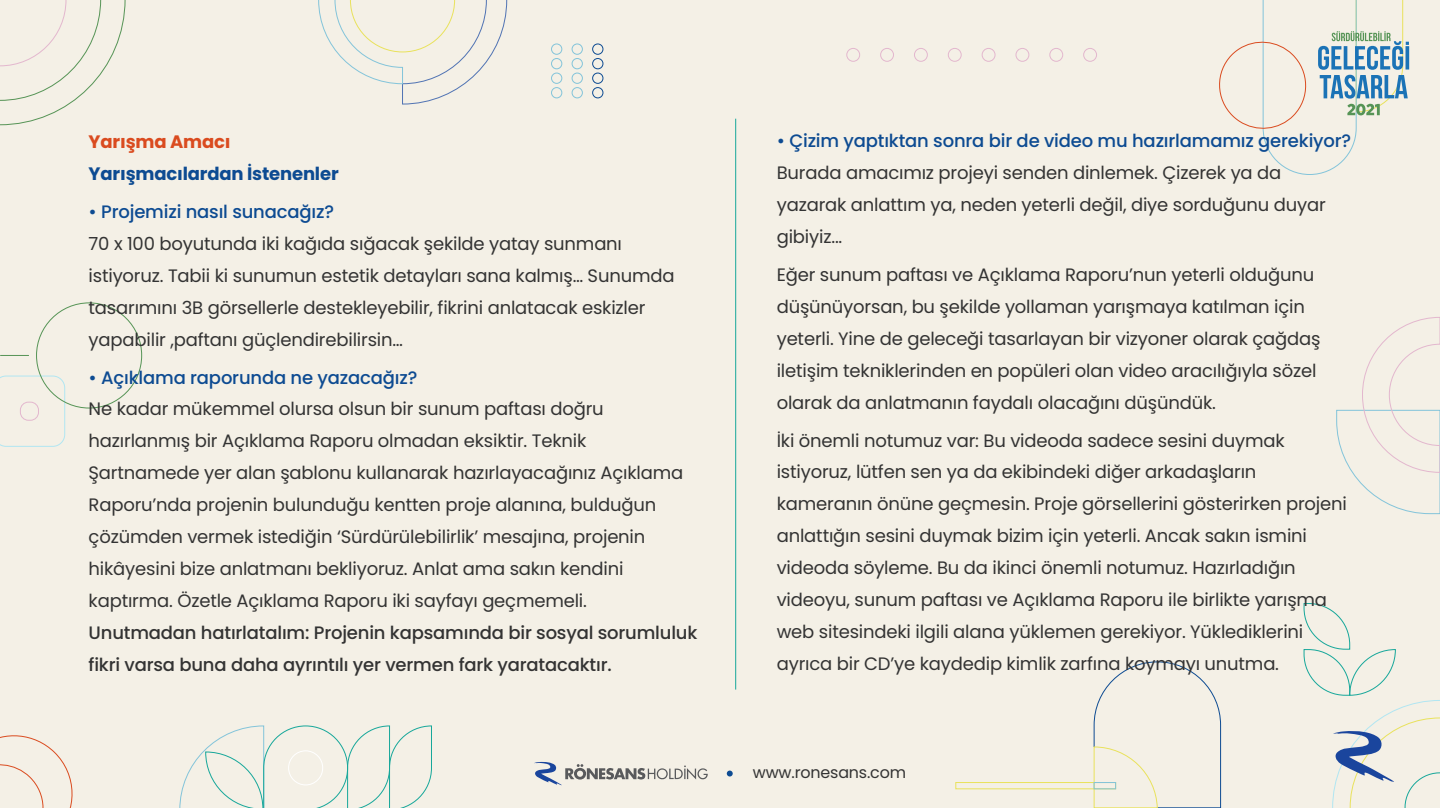
<style>
.page{position:relative;width:1440px;height:810px;background:#fff}
.page>*{position:absolute;margin:0;border:0;box-sizing:border-box;transform-origin:0 0}
.t1{font:18px/32px "Poppins";letter-spacing:-.01em;color:#333}
.t2{font:500 18px/32px "Poppins";letter-spacing:-.01em;color:#333}
.t3{font:500 18px "Poppins";letter-spacing:-.01em;color:#0d4b92}
.t4{font:700 18px "Poppins";letter-spacing:-.01em;color:#0d4b92}
.t5{font:700 18px "Poppins";letter-spacing:-.01em;color:#da4b1f}
.t6{font:15.9px "Poppins";letter-spacing:-.01em;color:#333}
</style>
<div class="page">
<div style="left:0;top:0;width:1440px;height:808px;background:#f4f0e6"></div>
<svg style="left:0;top:0;width:125px;height:125px"></svg>
<div style="left:592px;top:87px;width:11px;height:11px;border:1px solid #0d4b92;border-radius:50%"></div>
<div style="left:592px;top:73px;width:11px;height:11px;border:1px solid #0d4b92;border-radius:50%"></div>
<div style="left:592px;top:58px;width:11px;height:11px;border:1px solid #0d4b92;border-radius:50%"></div>
<div style="left:592px;top:44px;width:11px;height:10px;border:1px solid #0d4b92;border-radius:50%"></div>
<div style="left:572px;top:87px;width:11px;height:11px;border:1px solid #83c4da;border-radius:50%"></div>
<div style="left:572px;top:73px;width:11px;height:11px;border:1px solid #83c4da;border-radius:50%"></div>
<div style="left:572px;top:58px;width:11px;height:11px;border:1px solid #83c4da;border-radius:50%"></div>
<div style="left:572px;top:44px;width:11px;height:10px;border:1px solid #83c4da;border-radius:50%"></div>
<div style="left:551px;top:87px;width:11px;height:11px;border:1px solid #83c4da;border-radius:50%"></div>
<div style="left:551px;top:73px;width:11px;height:11px;border:1px solid #83c4da;border-radius:50%"></div>
<div style="left:551px;top:58px;width:11px;height:11px;border:1px solid #83c4da;border-radius:50%"></div>
<div style="left:551px;top:44px;width:11px;height:10px;border:1px solid #83c4da;border-radius:50%"></div>
<svg style="left:0;top:735px;width:73px;height:73px"></svg>
<svg style="left:318px;top:0;width:189px;height:104px"></svg>
<div style="left:1083px;top:48px;width:14px;height:14px;border:1px solid #e3b7ce;border-radius:50%"></div>
<div style="left:1049px;top:48px;width:14px;height:14px;border:1px solid #e3b7ce;border-radius:50%"></div>
<div style="left:1016px;top:48px;width:13px;height:14px;border:1px solid #e3b7ce;border-radius:50%"></div>
<div style="left:982px;top:48px;width:13px;height:14px;border:1px solid #e3b7ce;border-radius:50%"></div>
<div style="left:948px;top:48px;width:14px;height:14px;border:1px solid #e3b7ce;border-radius:50%"></div>
<div style="left:914px;top:48px;width:14px;height:14px;border:1px solid #e3b7ce;border-radius:50%"></div>
<div style="left:880px;top:48px;width:14px;height:14px;border:1px solid #e3b7ce;border-radius:50%"></div>
<div style="left:846px;top:48px;width:14px;height:14px;border:1px solid #e3b7ce;border-radius:50%"></div>
<svg style="left:1094px;top:662px;width:127px;height:146px"></svg>
<div style="left:956px;top:782px;width:160px;height:7px;border:1px solid #e9e25c"></div>
<div style="left:1094px;top:782px;width:22px;height:7px;border:1px solid #83c4da"></div>
<svg style="left:179px;top:726px;width:253px;height:82px"></svg>
<svg style="left:1336px;top:317px;width:104px;height:197px"></svg>
<svg style="left:0;top:376px;width:65px;height:71px"></svg>
<div style="left:20px;top:402px;width:19px;height:18px;border:1px solid #e3b7ce;border-radius:8px"></div>
<svg style="left:0;top:355px;width:29px;height:1px"></svg>
<svg style="left:534px;top:761px;width:174px;height:24px"></svg>
<svg style="left:727px;top:771px;width:6px;height:6px"></svg>
<svg style="left:1219px;top:0;width:190px;height:175px"></svg>
<svg style="left:1304px;top:603px;width:136px;height:205px"></svg>
<hr style="left:735px;top:119px;width:1px;height:571px;background:#16a79a">
<p class="t5" style="left:89px;top:131px;width:143px">Yarışma Amacı</p>
<p class="t4" style="left:89px;top:163px;width:252px">Yarışmacılardan İstenenler</p>
<p class="t3" style="left:89px;top:201px;width:247px">• Projemizi nasıl sunacağız?</p>
<p class="t1" style="left:89px;top:228px;width:587px">70 x 100 boyutunda iki kağıda sığacak şekilde yatay sunmanı istiyoruz. Tabii ki sunumun estetik detayları sana kalmış… Sunumda tasarımını 3B görsellerle destekleyebilir, fikrini anlatacak eskizler yapabilir ,paftanı güçlendirebilirsin…</p>
<p class="t3" style="left:89px;top:367px;width:330px">• Açıklama raporunda ne yazacağız?</p>
<p class="t1" style="left:89px;top:393px;width:596px">Ne kadar mükemmel olursa olsun bir sunum paftası doğru hazırlanmış bir Açıklama Raporu olmadan eksiktir. Teknik Şartnamede yer alan şablonu kullanarak hazırlayacağınız Açıklama Raporu’nda projenin bulunduğu kentten proje alanına, bulduğun çözümden vermek istediğin ‘Sürdürülebilirlik’ mesajına, projenin hikâyesini bize anlatmanı bekliyoruz. Anlat ama sakın kendini kaptırma. Özetle Açıklama Raporu iki sayfayı geçmemeli.</p>
<p class="t2" style="left:89px;top:617px;width:610px">Unutmadan hatırlatalım: Projenin kapsamında bir sosyal sorumluluk fikri varsa buna daha ayrıntılı yer vermen fark yaratacaktır.</p>
<p class="t3" style="left:777px;top:131px;width:576px">• Çizim yaptıktan sonra bir de video mu hazırlamamız gerekiyor?</p>
<p class="t1" style="left:777px;top:157px;width:551px">Burada amacımız projeyi senden dinlemek. Çizerek ya da yazarak anlattım ya, neden yeterli değil, diye sorduğunu duyar gibiyiz...</p>
<p class="t1" style="left:777px;top:259px;width:545px">Eğer sunum paftası ve Açıklama Raporu’nun yeterli olduğunu düşünüyorsan, bu şekilde yollaman yarışmaya katılman için yeterli. Yine de geleceği tasarlayan bir vizyoner olarak çağdaş iletişim tekniklerinden en popüleri olan video aracılığıyla sözel olarak da anlatmanın faydalı olacağını düşündük.</p>
<p class="t1" style="left:777px;top:424px;width:572px">İki önemli notumuz var: Bu videoda sadece sesini duymak istiyoruz, lütfen sen ya da ekibindeki diğer arkadaşların kameranın önüne geçmesin. Proje görsellerini gösterirken projeni anlattığın sesini duymak bizim için yeterli. Ancak sakın ismini videoda söyleme. Bu da ikinci önemli notumuz. Hazırladığın videoyu, sunum paftası ve Açıklama Raporu ile birlikte yarışma web sitesindeki ilgili alana yüklemen gerekiyor. Yüklediklerini ayrıca bir CD’ye kaydedip kimlik zarfına koymayı unutma.</p>
<p class="t6" style="left:753px;top:763px;width:155px">www.ronesans.com</p>
</div>
